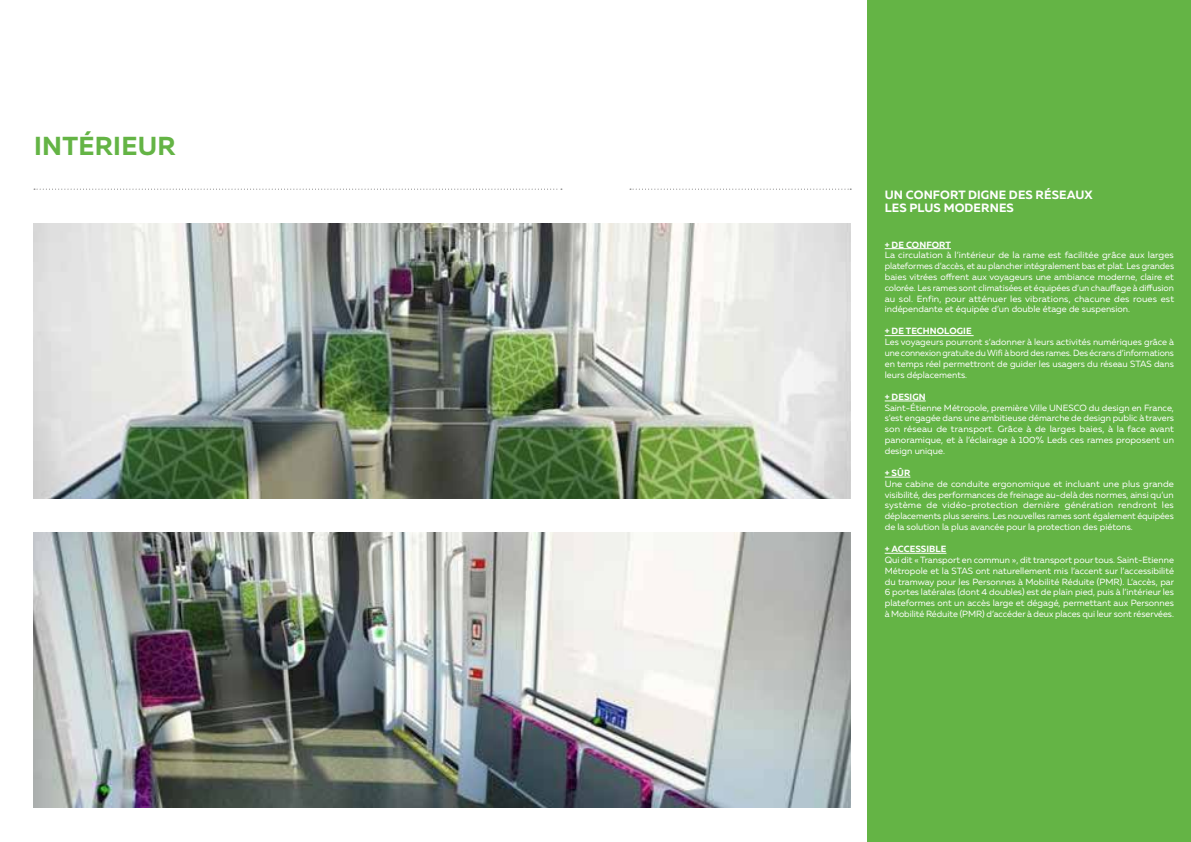
<style>
.page{position:relative;width:1191px;height:842px;background:#fff}
.page>*{position:absolute;margin:0;border:0;box-sizing:border-box;transform-origin:0 0}
.t1{font:700 26px "Muller";letter-spacing:.01em;color:#64b445}
.t2{font:700 12px/13px "Muller";letter-spacing:.01em;color:#fff}
.t3{font:9px/10.8px "Muller";color:#fff;text-align:justify}
.t4{font:700 9px "Muller";letter-spacing:.01em;color:#fff}
</style>
<div class="page">
<div style="left:867px;top:0;width:324px;height:842px;background:#64b445"></div>
<hr style="left:884px;top:248px;width:67px;height:1px;background:#fff">
<hr style="left:884px;top:335px;width:89px;height:1px;background:#fff">
<hr style="left:884px;top:401px;width:41px;height:1px;background:#fff">
<svg style="left:884px;top:477px;width:26px;height:1px"></svg>
<hr style="left:884px;top:553px;width:62px;height:1px;background:#fff">
<svg style="left:34px;top:189px;width:528px;height:1px"></svg>
<svg style="left:630px;top:189px;width:221px;height:1px"></svg>
<img style="left:34px;top:223px;width:816px;height:275px">
<img style="left:34px;top:533px;width:816px;height:275px">
<h1 class="t1" style="left:34px;top:129px;width:143px">INTÉRIEUR</h1>
<h2 class="t2" style="left:884px;top:188px;width:209px">UN CONFORT DIGNE DES RÉSEAUX<br>LES PLUS MODERNES</h2>
<p class="t4" style="left:884px;top:239px;width:68px">+ DE CONFORT</p>
<p class="t3" style="left:884px;top:250px;width:291px">La circulation à l’intérieur de la rame est facilitée grâce aux larges plateformes d’accès, et au plancher intégralement bas et plat. Les grandes baies vitrées offrent aux voyageurs une ambiance moderne, claire et colorée. Les rames sont climatisées et équipées d’un chauffage à diffusion au sol. Enfin, pour atténuer les vibrations, chacune des roues est indépendante et équipée d’un double étage de suspension.</p>
<p class="t4" style="left:884px;top:326px;width:88px">+ DE TECHNOLOGIE</p>
<p class="t3" style="left:884px;top:337px;width:291px">Les voyageurs pourront s’adonner à leurs activités numériques grâce à une connexion gratuite du Wifi à bord des rames. Des écrans d’informations en temps réel permettront de guider les usagers du réseau STAS dans leurs déplacements.</p>
<p class="t4" style="left:884px;top:391px;width:42px">+ DESIGN</p>
<p class="t3" style="left:884px;top:402px;width:291px">Saint-Étienne Métropole, première Ville UNESCO du design en France, s’est engagée dans une ambitieuse démarche de design public à travers son réseau de transport. Grâce à de larges baies, à la face avant panoramique, et à l’éclairage à 100% Leds ces rames proposent un design unique.</p>
<p class="t4" style="left:884px;top:467px;width:27px">+ SÛR</p>
<p class="t3" style="left:884px;top:478px;width:291px">Une cabine de conduite ergonomique et incluant une plus grande visibilité, des performances de freinage au-delà des normes, ainsi qu’un système de vidéo-protection dernière génération rendront les déplacements plus sereins. Les nouvelles rames sont également équipées de la solution la plus avancée pour la protection des piétons.</p>
<p class="t4" style="left:884px;top:543px;width:63px">+ ACCESSIBLE</p>
<p class="t3" style="left:884px;top:554px;width:291px">Qui dit « Transport en commun », dit transport pour tous. Saint-Etienne Métropole et la STAS ont naturellement mis l’accent sur l’accessibilité du tramway pour les Personnes à Mobilité Réduite (PMR). L’accès, par 6 portes latérales (dont 4 doubles) est de plain pied, puis à l’intérieur les plateformes ont un accès large et dégagé, permettant aux Personnes à Mobilité Réduite (PMR) d’accéder à deux places qui leur sont réservées.</p>
</div>
